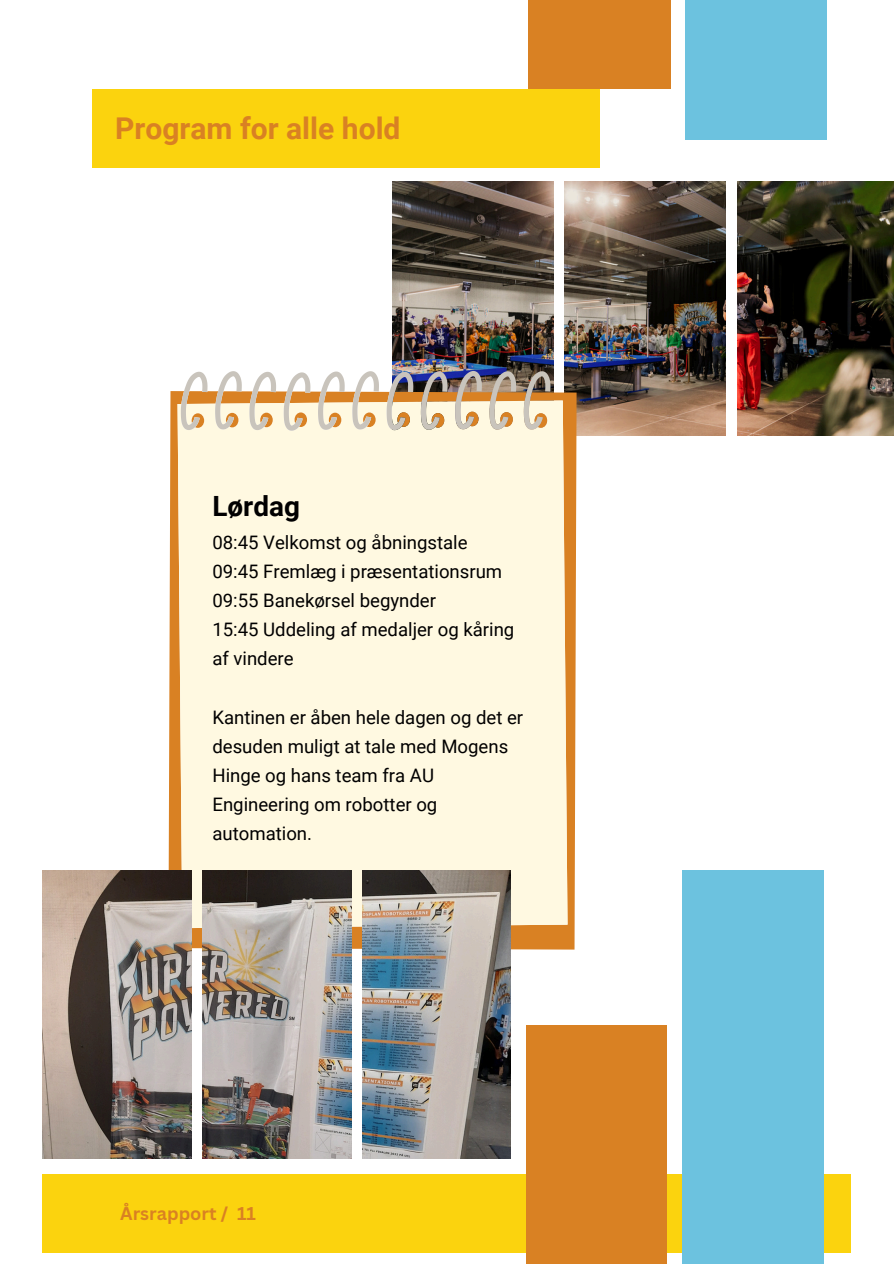
<style>
.page{position:relative;width:894px;height:1264px;background:#fff}
.page>*{position:absolute;margin:0;border:0;box-sizing:border-box;transform-origin:0 0}
.t1{font:700 30px "Roboto";color:#d98123}
.t2{font:700 27.9px "Roboto";color:#000}
.t3{font:18.6px/29.1px "Roboto";color:#000}
.t4{font:700 18px "Canva Sans";color:#d98123}
</style>
<div class="page">
<div style="left:42px;top:1174px;width:808px;height:78px;background:#fbd30e"></div>
<div style="left:92px;top:89px;width:507px;height:79px;background:#fbd30e"></div>
<img style="left:392px;top:181px;width:161px;height:210px">
<img style="left:564px;top:181px;width:161px;height:254px">
<img style="left:737px;top:181px;width:156px;height:254px">
<svg style="left:168px;top:391px;width:408px;height:558px;background:#db8c38"></svg>
<div style="left:177px;top:400px;width:390px;height:528px;background:#fff9e1"></div>
<svg style="left:181px;top:371px;width:369px;height:60px;background:#d8c3a9"></svg>
<img style="left:42px;top:870px;width:149px;height:288px">
<img style="left:202px;top:870px;width:149px;height:288px">
<img style="left:362px;top:870px;width:148px;height:288px">
<div style="left:528px;top:0;width:142px;height:89px;background:#d98123"></div>
<div style="left:685px;top:0;width:141px;height:140px;background:#6cc2df"></div>
<div style="left:682px;top:870px;width:141px;height:393px;background:#6cc2df"></div>
<div style="left:526px;top:1025px;width:140px;height:238px;background:#d98123"></div>
<p class="t1" style="left:115px;top:111px;width:287px">Program for alle hold</p>
<p class="t2" style="left:212px;top:489px;width:89px">Lørdag</p>
<p class="t3" style="left:212px;top:528px;width:256px">08:45 Velkomst og åbningstale</p>
<p class="t3" style="left:212px;top:557px;width:291px">09:45 Fremlæg i præsentationsrum</p>
<p class="t3" style="left:212px;top:586px;width:225px">09:55 Banekørsel begynder</p>
<p class="t3" style="left:212px;top:615px;width:303px">15:45 Uddeling af medaljer og kåring af vindere</p>
<p class="t3" style="left:212px;top:702px;width:312px">Kantinen er åben hele dagen og det er desuden muligt at tale med Mogens<br>Hinge og hans team fra AU<br>Engineering om robotter og automation.</p>
<h1 class="t4" style="left:120px;top:1200px;width:137px">Årsrapport / 11</h1>
</div>
